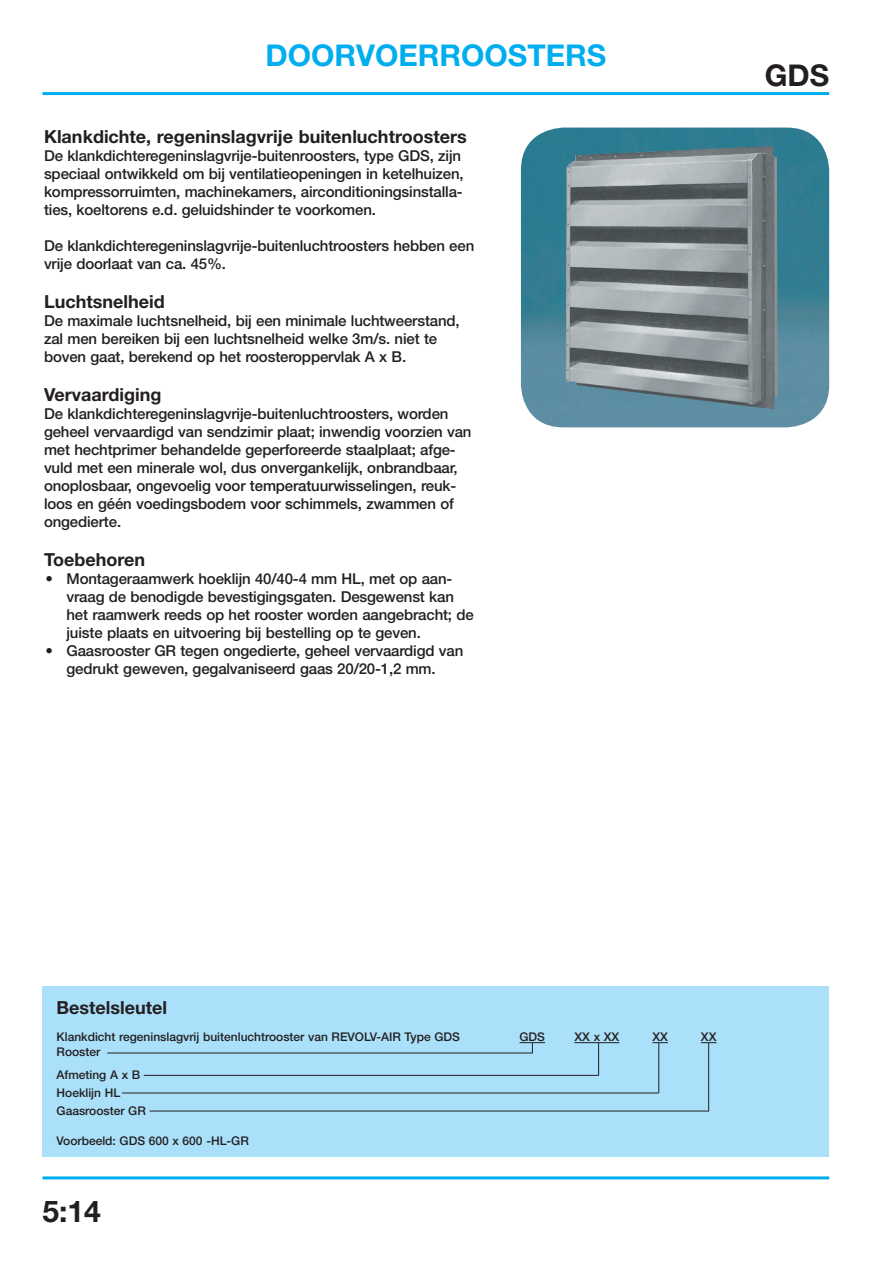
<style>
.page{position:relative;width:893px;height:1263px;background:#fff}
.page>*{position:absolute;margin:0;border:0;box-sizing:border-box;transform-origin:0 0}
.Normaal{font:700 30px "Helvetica Neue";color:#00aeef}
.Normaal-2{font:700 30px "Helvetica Neue";color:#231f20}
.Platte_tekst{font:700 18px "Helvetica Neue";color:#231f20}
.Tussenkop{font:700 18px "Helvetica Neue";color:#231f20}
.Platte_tekst-2{font:500 15px/18px "Helvetica Neue";letter-spacing:-.01em;color:#231f20}
.tekst_kader_cyaan{font:500 12px "Helvetica Neue";color:#231f20}
</style>
<div class="page">
<hr style="left:43px;top:1176px;width:786px;height:3px;background:#00aeef">
<hr style="left:43px;top:92px;width:786px;height:3px;background:#00aeef">
<img style="left:521px;top:128px;width:308px;height:299px;border-radius:43px">
<div style="left:43px;top:986px;width:786px;height:171px;background:#aae0f9"></div>
<hr style="left:574px;top:1042px;width:45px;height:1px;background:#231f20">
<svg style="left:652px;top:1042px;width:16px;height:1px"></svg>
<svg style="left:701px;top:1042px;width:15px;height:1px"></svg>
<hr style="left:144px;top:1075px;width:455px;height:1px;background:#231f20">
<hr style="left:122px;top:1092px;width:537px;height:1px;background:#231f20">
<hr style="left:107px;top:1053px;width:425px;height:1px;background:#231f20">
<svg style="left:519px;top:1042px;width:26px;height:11px"></svg>
<hr style="left:598px;top:1042px;width:1px;height:33px;background:#231f20">
<hr style="left:658px;top:1042px;width:1px;height:51px;background:#231f20">
<hr style="left:708px;top:1043px;width:1px;height:68px;background:#231f20">
<hr style="left:150px;top:1111px;width:559px;height:1px;background:#231f20">
<p class="Normaal" style="left:265px;top:37px;width:342px">DOORVOERROOSTERS</p>
<p class="Platte_tekst" style="left:44px;top:126px;width:424px">Klankdichte, regeninslagvrije buitenluchtroosters</p>
<p class="Platte_tekst-2" style="left:44px;top:147px;width:421px">De klankdichteregeninslagvrije-buitenroosters, type GDS, zijn speciaal ontwikkeld om bij ventilatieopeningen in ketelhuizen, kompressorruimten, machinekamers, airconditioningsinstalla&shy;ties, koeltorens e.d. geluidshinder te voorkomen.</p>
<p class="Platte_tekst-2" style="left:44px;top:237px;width:432px">De klankdichteregeninslagvrije-buitenluchtroosters hebben een vrije doorlaat van ca. 45%.</p>
<p class="Platte_tekst" style="left:44px;top:291px;width:122px">Luchtsnelheid</p>
<p class="Platte_tekst-2" style="left:44px;top:312px;width:417px">De maximale luchtsnelheid, bij een minimale luchtweerstand, zal men bereiken bij een luchtsnelheid welke 3m/s. niet te boven gaat, berekend op het roosteroppervlak A x B.</p>
<p class="Platte_tekst" style="left:44px;top:384px;width:119px">Vervaardiging</p>
<p class="Platte_tekst-2" style="left:44px;top:405px;width:429px">De klankdichteregeninslagvrije-buitenluchtroosters, worden geheel vervaardigd van sendzimir plaat; inwendig voorzien van met hechtprimer behandelde geperforeerde staalplaat; afge&shy;vuld met een minerale wol, dus onvergankelijk, onbrandbaar, onoplosbaar, ongevoelig voor temperatuurwisselingen, reuk&shy;loos en géén voedingsbodem voor schimmels, zwammen of ongedierte.</p>
<p class="Platte_tekst" style="left:44px;top:549px;width:103px">Toebehoren</p>
<p class="Platte_tekst-2" style="left:67px;top:570px;width:409px;text-indent:-21px">• Montageraamwerk hoeklijn 40/40-4 mm HL, met op aan&shy;vraag de benodigde bevestigingsgaten. Desgewenst kan het raamwerk reeds op het rooster worden aangebracht; de juiste plaats en uitvoering bij bestelling op te geven.</p>
<p class="Platte_tekst-2" style="left:46px;top:642px;width:419px;text-align:center">• Gaasrooster GR tegen ongedierte, geheel vervaardigd van gedrukt geweven, gegalvaniseerd gaas 20/20-1,2 mm.</p>
<p class="Normaal-2" style="left:765px;top:57px;width:66px">GDS</p>
<p class="Tussenkop" style="left:57px;top:997px;width:112px">Bestelsleutel</p>
<p class="tekst_kader_cyaan" style="left:57px;top:1030px;width:405px">Klankdicht regeninslagvrij buitenluchtrooster van REVOLV-AIR Type GDS</p>
<p class="tekst_kader_cyaan" style="left:519px;top:1030px;width:27px">GDS</p>
<p class="tekst_kader_cyaan" style="left:574px;top:1030px;width:46px">XX x XX</p>
<p class="tekst_kader_cyaan" style="left:652px;top:1030px;width:17px">XX</p>
<p class="tekst_kader_cyaan" style="left:701px;top:1030px;width:17px">XX</p>
<p class="tekst_kader_cyaan" style="left:57px;top:1045px;width:45px">Rooster</p>
<p class="tekst_kader_cyaan" style="left:57px;top:1067px;width:85px">Afmeting A x B</p>
<p class="tekst_kader_cyaan" style="left:57px;top:1085px;width:65px">Hoeklijn HL</p>
<p class="tekst_kader_cyaan" style="left:57px;top:1103px;width:91px">Gaasrooster GR</p>
<p class="tekst_kader_cyaan" style="left:57px;top:1133px;width:194px">Voorbeeld: GDS 600 x 600 -HL-GR</p>
<p class="Normaal-2" style="left:43px;top:1193px;width:60px">5:14</p>
</div>
